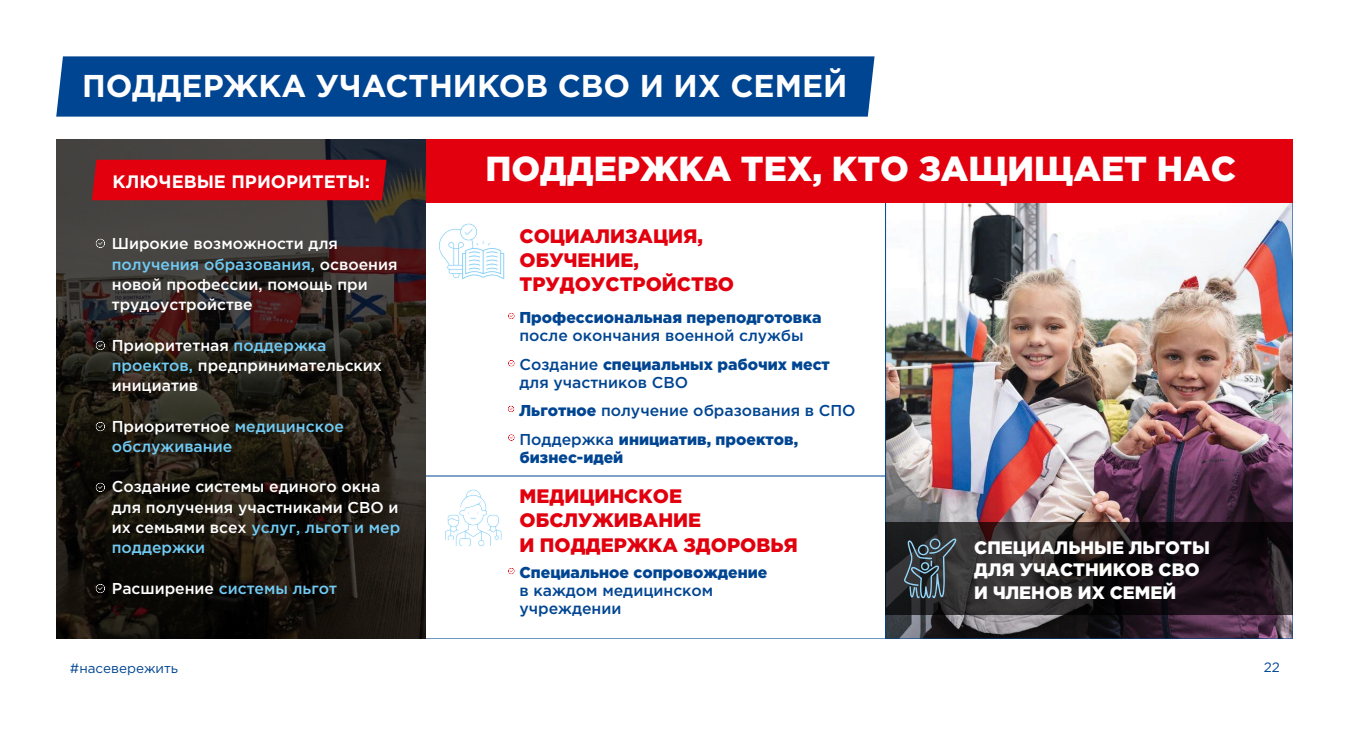
<style>
.page{position:relative;width:1350px;height:736px;background:#fff}
.page>*{position:absolute;margin:0;border:0;box-sizing:border-box;transform-origin:0 0}
.t1{font:900 34.65px "Gotham Pro";color:#fff}
.t2{font:700 31.5px "Gotham Pro";color:#fff}
.t3{font:900 19.57px/24.3px "Gotham Pro";color:#e2000f}
.t4{font:900 18px/22.5px "Gotham Pro";color:#fff}
.t5{font:700 18px "Gotham Pro";color:#fff}
.t6{font:500 15.75px/20.2px "Gotham Pro";color:#fff}
.t7{font:500 15.75px/28.6px "Gotham Pro";color:#004592}
.t8{font:900 15.75px "Gotham Pro";color:#004592}
.t9{font:500 15.75px/20.2px "Gotham Pro";color:#71cbf4}
.t10{font:13.5px "Gotham Pro";color:#004592}
.s1{color:#71cbf4}
.s2{color:#fff}
.s3{font-weight:900}
</style>
<div class="page">
<img style="left:426px;top:203px;width:867px;height:435px">
<div style="left:419px;top:139px;width:874px;height:64px;background:#e2000f"></div>
<div style="left:56px;top:56px;width:819px;height:61px;background:#004592"></div>
<svg style="left:56px;top:139px;width:370px;height:499px;background:#26211c"></svg>
<div style="left:92px;top:160px;width:295px;height:40px;background:#e2000f"></div>
<svg style="left:96px;top:239px;width:9px;height:9px"></svg>
<svg style="left:96px;top:422px;width:9px;height:9px"></svg>
<svg style="left:96px;top:584px;width:9px;height:9px"></svg>
<svg style="left:96px;top:341px;width:9px;height:9px"></svg>
<svg style="left:96px;top:483px;width:9px;height:9px"></svg>
<svg style="left:508px;top:313px;width:6px;height:6px"></svg>
<svg style="left:508px;top:434px;width:6px;height:6px"></svg>
<svg style="left:508px;top:406px;width:6px;height:6px"></svg>
<svg style="left:508px;top:360px;width:6px;height:6px"></svg>
<svg style="left:508px;top:568px;width:6px;height:6px"></svg>
<svg style="left:885px;top:522px;width:408px;height:92px;background:#221c20"></svg>
<svg style="left:904px;top:538px;width:53px;height:60px;background:#424f57"></svg>
<svg style="left:438px;top:222px;width:67px;height:71px"></svg>
<svg style="left:444px;top:488px;width:58px;height:59px"></svg>
<h2 class="t2" style="left:82px;top:68px;width:767px">ПОДДЕРЖКА УЧАСТНИКОВ СВО И ИХ СЕМЕЙ</h2>
<p class="t5" style="left:113px;top:171px;width:259px">КЛЮЧЕВЫЕ ПРИОРИТЕТЫ:</p>
<p class="t6" style="left:112px;top:233px;width:287px">Широкие возможности для <span class="s1">получения образования,</span> освоения новой профессии, помощь при трудоустройстве</p>
<p class="t6" style="left:112px;top:334px;width:272px">Приоритетная <span class="s1">поддержка проектов,</span> предпринимательских инициатив</p>
<p class="t9" style="left:112px;top:415px;width:234px"><span class="s2">Приоритетное</span> медицинское обслуживание</p>
<p class="t6" style="left:112px;top:476px;width:290px">Создание системы единого окна для получения участниками СВО и их семьями всех <span class="s1">услуг, льгот и мер поддержки</span></p>
<p class="t9" style="left:112px;top:577px;width:227px"><span class="s2">Расширение</span> системы льгот</p>
<h1 class="t1" style="left:485px;top:149px;width:752px">ПОДДЕРЖКА ТЕХ, КТО ЗАЩИЩАЕТ НАС</h1>
<p class="t3" style="left:519px;top:223px;width:216px">СОЦИАЛИЗАЦИЯ,<br>ОБУЧЕНИЕ,<br>ТРУДОУСТРОЙСТВО</p>
<p class="t8" style="left:519px;top:308px;width:304px">Профессиональная переподготовка</p>
<p class="t7" style="left:519px;top:321px;width:312px">после окончания военной службы<br>Создание <span class="s3">специальных рабочих мест</span></p>
<p class="t7" style="left:519px;top:367px;width:338px">для участников СВО<br><span class="s3">Льготное</span> получение образования в СПО<br>Поддержка <span class="s3">инициатив, проектов,</span></p>
<p class="t8" style="left:519px;top:448px;width:105px">бизнес-идей</p>
<p class="t3" style="left:519px;top:483px;width:280px">МЕДИЦИНСКОЕ<br>ОБСЛУЖИВАНИЕ<br>И ПОДДЕРЖКА ЗДОРОВЬЯ</p>
<p class="t8" style="left:519px;top:563px;width:249px">Специальное сопровождение</p>
<p class="t7" style="left:519px;top:581px;width:195px;line-height:18px">в каждом медицинском учреждении</p>
<p class="t4" style="left:974px;top:535px;width:237px">СПЕЦИАЛЬНЫЕ ЛЬГОТЫ<br>ДЛЯ УЧАСТНИКОВ СВО<br>И ЧЛЕНОВ ИХ СЕМЕЙ</p>
<p class="t10" style="left:70px;top:660px;width:110px">#насевережить</p>
<p class="t10" style="left:1264px;top:659px;width:18px">22</p>
</div>
